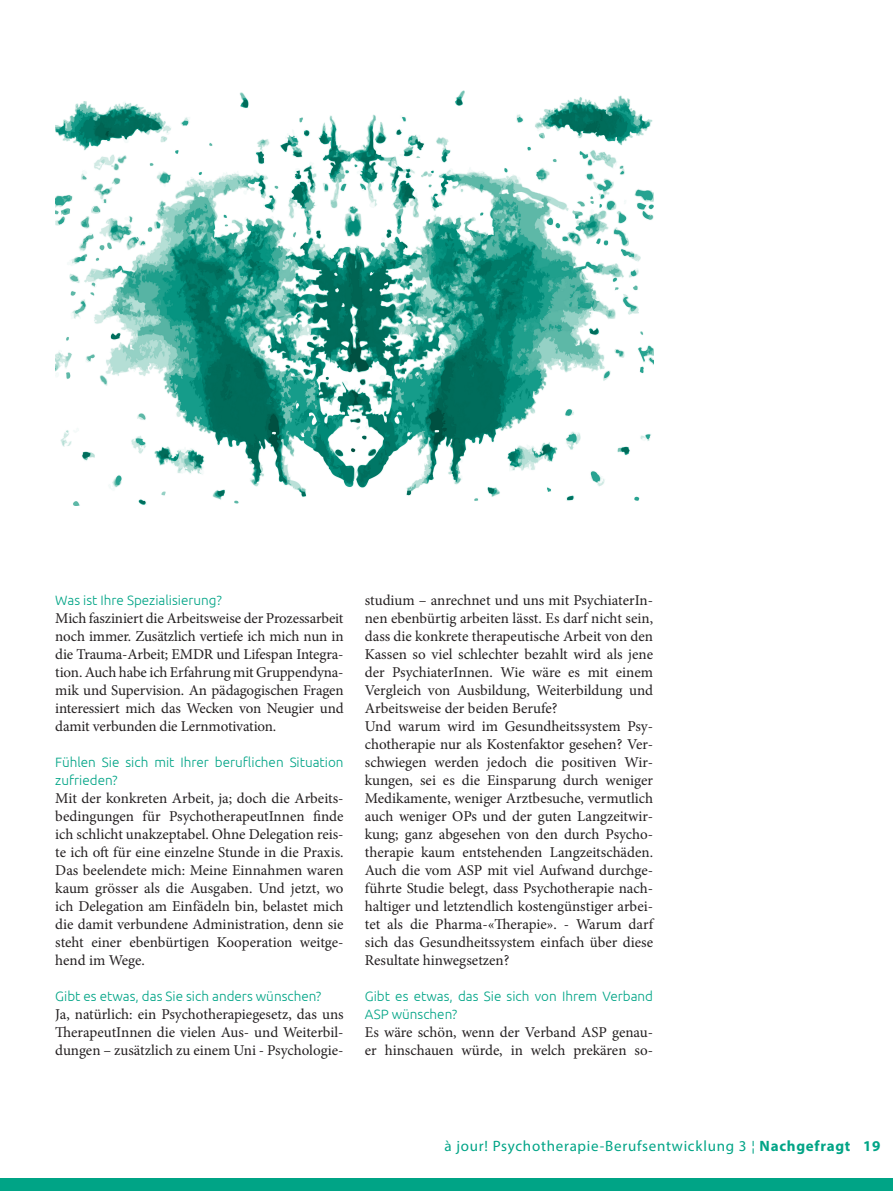
<style>
.page{position:relative;width:893px;height:1191px;background:#fff}
.page>*{position:absolute;margin:0;border:0;box-sizing:border-box;transform-origin:0 0}
.t1{font:15px/18px "Minion Pro";color:#231f20;text-align:justify}
.t2{font:15px "Myriad Pro";letter-spacing:.05em;color:#00a486}
.t3{font:300 13.5px/18px "Ubuntu";color:#00a486}
.s1{font-weight:700}
</style>
<div class="page">
<div style="left:0;top:1178px;width:893px;height:13px;background:#00a486"></div>
<img style="left:55px;top:90px;width:598px;height:416px">
<p class="t3" style="left:55px;top:590px;width:168px">Was ist Ihre Spezialisierung?</p>
<p class="t1" style="left:55px;top:609px;width:290px">Mich fasziniert die Arbeitsweise der Prozessarbeit noch immer. Zusätzlich vertiefe ich mich nun in die Trauma-Arbeit; EMDR und Lifespan Integra&shy;tion. Auch habe ich Erfahrung mit Gruppendyna&shy;mik und Supervision. An pädagogischen Fragen interessiert mich das Wecken von Neugier und damit verbunden die Lernmotivation.</p>
<p class="t3" style="left:55px;top:752px;width:290px">Fühlen Sie sich mit Ihrer beruflichen Situation zufrieden?</p>
<p class="t1" style="left:55px;top:789px;width:290px">Mit der konkreten Arbeit, ja; doch die Arbeits&shy;bedingungen für PsychotherapeutInnen finde ich schlicht unakzeptabel. Ohne Delegation reis&shy;te ich oft für eine einzelne Stunde in die Praxis.<br>Das beelendete mich: Meine Einnahmen waren kaum grösser als die Ausgaben. Und jetzt, wo ich Delegation am Einfädeln bin, belastet mich die damit verbundene Administration, denn sie steht einer ebenbürtigen Kooperation weitge&shy;hend im Wege.</p>
<p class="t3" style="left:55px;top:986px;width:268px">Gibt es etwas, das Sie sich anders wünschen?</p>
<p class="t1" style="left:55px;top:1005px;width:290px">Ja, natürlich: ein Psychotherapiegesetz, das uns TherapeutInnen die vielen Aus- und Weiterbil&shy;dungen – zusätzlich zu einem Uni - Psychologie-</p>
<p class="t1" style="left:365px;top:591px;width:290px;text-align:left">studium – anrechnet und uns mit PsychiaterIn&shy;nen ebenbürtig arbeiten lässt. Es darf nicht sein, dass die konkrete therapeutische Arbeit von den Kassen so viel schlechter bezahlt wird als jene der PsychiaterInnen. Wie wäre es mit einem Vergleich von Ausbildung, Weiterbildung und Arbeitsweise der beiden Berufe?<br>Und warum wird im Gesundheitssystem Psy&shy;chotherapie nur als Kostenfaktor gesehen? Ver&shy;schwiegen werden jedoch die positiven Wir&shy;kungen, sei es die Einsparung durch weniger Medikamente, weniger Arztbesuche, vermutlich auch weniger OPs und der guten Langzeitwir&shy;kung; ganz abgesehen von den durch Psycho&shy;therapie kaum entstehenden Langzeitschäden.<br>Auch die vom ASP mit viel Aufwand durchge&shy;führte Studie belegt, dass Psychotherapie nach&shy;haltiger und letztendlich kostengünstiger arbei&shy;tet als die Pharma-«Therapie». - Warum darf sich das Gesundheitssystem einfach über diese Resultate hinwegsetzen?</p>
<p class="t3" style="left:365px;top:987px;width:290px">Gibt es etwas, das Sie sich von Ihrem Verband<br>ASP wünschen?</p>
<p class="t1" style="left:365px;top:1023px;width:290px">Es wäre schön, wenn der Verband ASP genau&shy;er hinschauen würde, in welch prekären so-</p>
<p class="t2" style="left:445px;top:1136px;width:437px">à jour! Psychotherapie-Berufsentwicklung 3 ¦ <span class="s1">Nachgefragt 19</span></p>
</div>
